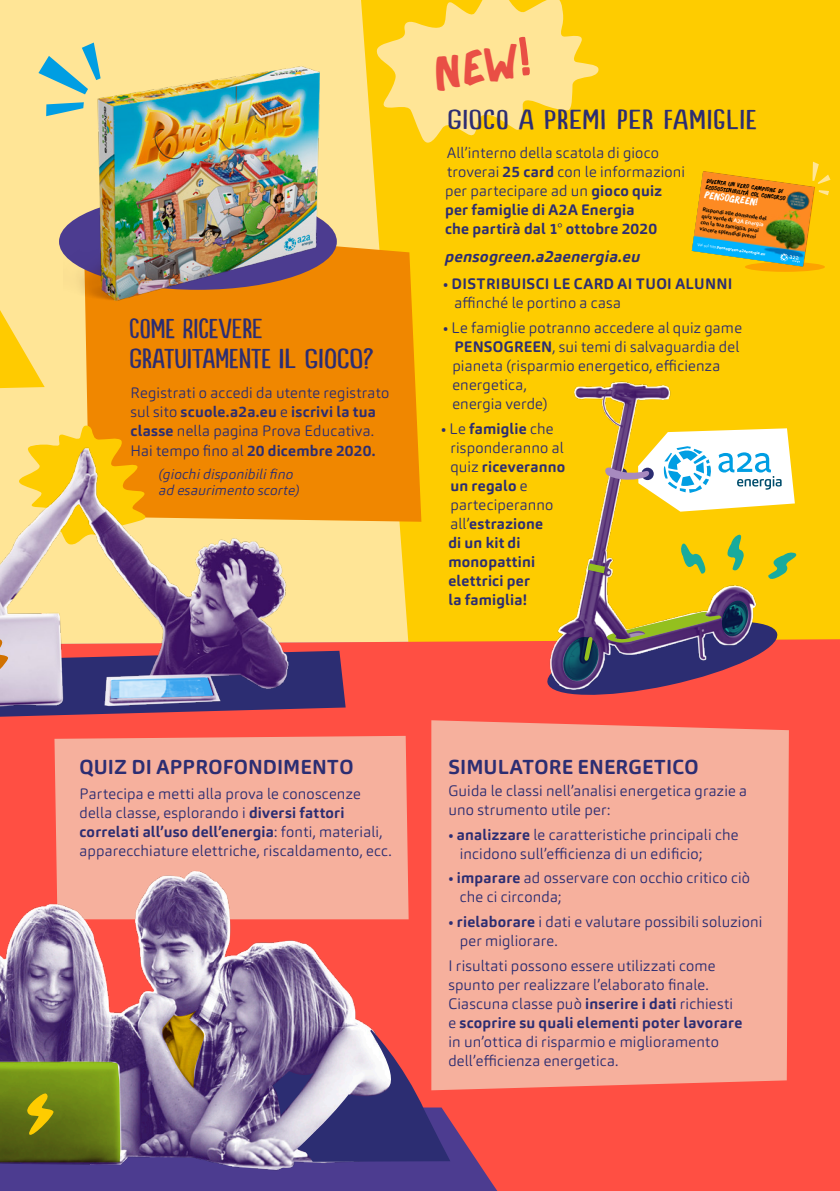
<style>
.page{position:relative;width:840px;height:1191px;background:#fff}
.page>*{position:absolute;margin:0;border:0;box-sizing:border-box;transform-origin:0 0}
.t1{font:42px "Bonoco";color:#e94f45}
.t2{font:26px/30px "Populaire";letter-spacing:-.01em;color:#2c2d72;scale:1.5 1}
.t3{font:26px "Populaire";letter-spacing:-.01em;color:#2c2d72;scale:1.7 1}
.t4{font:700 20px "Carnas";letter-spacing:.005em;color:#2c2d72}
.t5{font:italic 700 16px "Carnas";letter-spacing:.015em;color:#2c2d72}
.t6{font:300 15px/19px "Carnas";letter-spacing:.015em;color:#2c2d72}
.t7{font:700 15px/19px "Carnas";letter-spacing:.02em;color:#2c2d72}
.t8{font:italic 300 14px/16px "Carnas";letter-spacing:.01em;color:#2c2d72}
.t9{font:9px "Bonoco";color:#fff}
.t10{font:700 5.4px/6.4px "Carnas";color:#000}
.t11{font:5.4px/6.4px "Bonoco";color:#000}
.t12{font:700 4px "Carnas";color:#fff}
.s1{font-weight:700}
.s2{font-size:47.6px}
.s3{font-weight:300}
.s4{color:#fff}
</style>
<div class="page">
<div style="left:0;top:0;width:361px;height:639px;background:#ffe596"></div>
<div style="left:361px;top:0;width:478px;height:639px;background:#fecc00"></div>
<svg style="left:84px;top:225px;width:337px;height:297px;background:#f08c03"></svg>
<svg style="left:0;top:310px;width:45px;height:78px;background:#ffd84b"></svg>
<div style="left:0;top:639px;width:839px;height:552px;background:#ff4f43"></div>
<div style="left:54px;top:736px;width:354px;height:63px;background:#f6b09d"></div>
<div style="left:431px;top:720px;width:357px;height:370px;background:#f6b09d"></div>
<div style="left:744px;top:262px;width:80px;height:10px;background:#fda300;border-radius:50%"></div>
<svg style="left:376px;top:0;width:223px;height:151px;background:#feda58"></svg>
<svg style="left:17px;top:425px;width:135px;height:23px;background:#f9bc37"></svg>
<svg style="left:438px;top:1107px;width:75px;height:84px;background:#be485e"></svg>
<img style="left:63px;top:45px;width:269px;height:268px">
<svg style="left:46px;top:102px;width:38px;height:14px"></svg>
<svg style="left:38px;top:43px;width:62px;height:51px;background:#afcead"></svg>
<img style="left:546px;top:377px;width:210px;height:222px">
<svg style="left:767px;top:551px;width:29px;height:32px"></svg>
<svg style="left:680px;top:543px;width:28px;height:31px"></svg>
<svg style="left:726px;top:534px;width:17px;height:39px"></svg>
<svg style="left:603px;top:428px;width:191px;height:83px"></svg>
<svg style="left:587px;top:563px;width:17px;height:10px"></svg>
<svg style="left:543px;top:599px;width:237px;height:100px;background:#8d5f56"></svg>
<img style="left:0;top:448px;width:296px;height:299px">
<img style="left:0;top:799px;width:438px;height:392px">
<svg style="left:0;top:637px;width:345px;height:79px;background:#7b608a"></svg>
<svg style="left:161px;top:1010px;width:44px;height:78px;background:#a38553"></svg>
<svg style="left:272px;top:1029px;width:178px;height:132px;background:#8a6d92"></svg>
<svg style="left:0;top:1061px;width:120px;height:101px;background:#6f8216"></svg>
<svg style="left:691px;top:162px;width:139px;height:104px;background:#d0a330"></svg>
<h2 class="t2" style="left:129px;top:315px;width:164px">COME RICEVERE<br>GRATUITAMENTE IL GIOCO?</h2>
<p class="t6" style="left:130px;top:382px;width:260px">Registrati o accedi da utente registrato sul sito <span class="s1">scuole.a2a.eu</span> e <span class="s1">iscrivi la tua classe</span> nella pagina Prova Educativa.<br>Hai tempo fino al <span class="s1">20 dicembre 2020.</span></p>
<p class="t8" style="left:159px;top:465px;width:142px">(giochi disponibili fino ad esaurimento scorte)</p>
<h1 class="t1" style="left:429px;top:47px;width:111px;rotate:-11deg">NEW<span class="s2">!</span></h1>
<h2 class="t3" style="left:447px;top:106px;width:184px">GIOCO A PREMI PER FAMIGLIE</h2>
<p class="t6" style="left:445px;top:143px;width:241px">All’interno della scatola di gioco troverai <span class="s1">25 card</span> con le informazioni per partecipare ad un <span class="s1">gioco quiz per famiglie di A2A Energia<br>che partirà dal 1° ottobre 2020</span></p>
<p class="t5" style="left:445px;top:246px;width:197px">pensogreen.a2aenergia.eu</p>
<p class="t7" style="left:454px;top:274px;width:279px;text-indent:-11px"><span class="s3">•</span> DISTRIBUISCI LE CARD AI TUOI ALUNNI <span class="s3">affinché le portino a casa</span></p>
<p class="t6" style="left:452px;top:318px;width:291px;text-indent:-9px">• Le famiglie potranno accedere al quiz game<br><span class="s1">PENSOGREEN</span>, sui temi di salvaguardia del pianeta (risparmio energetico, efficienza energetica,<br>energia verde)</p>
<p class="t7" style="left:448px;top:419px;width:118px;text-indent:-7px"><span class="s3">• Le</span> famiglie <span class="s3">che risponderanno al quiz</span> riceveranno un regalo <span class="s3">e parteciperanno all’</span>estrazione<br>di un kit di monopattini elettrici per<br>la famiglia!</p>
<p class="t11" style="left:706px;top:177px;width:82px;rotate:8deg">Diventa un vero campione di ecosostenibilità col concorso</p>
<p class="t9" style="left:705px;top:189px;width:57px;rotate:8deg">PENSOGREEN!</p>
<p class="t10" style="left:702px;top:206px;width:66px;rotate:8deg">Rispondi alle domande del quiz verde di <span class="s4">A2A Energia </span>con la tua famiglia, puoi vincere splendidi premi</p>
<p class="t12" style="left:697px;top:242px;width:70px;rotate:8deg"><span class="s3">Vai sul sito</span> pensogreen.a2aenergia.eu</p>
<h3 class="t4" style="left:79px;top:754px;width:275px">QUIZ DI APPROFONDIMENTO</h3>
<p class="t6" style="left:79px;top:784px;width:314px">Partecipa e metti alla prova le conoscenze della classe, esplorando i <span class="s1">diversi fattori correlati all’uso dell’energia</span>: fonti, materiali, apparecchiature elettriche, riscaldamento, ecc.</p>
<h3 class="t4" style="left:448px;top:754px;width:251px">SIMULATORE ENERGETICO</h3>
<p class="t6" style="left:448px;top:781px;width:300px">Guida le classi nell’analisi energetica grazie a uno strumento utile per:</p>
<p class="t6" style="left:459px;top:824px;width:280px;text-indent:-11px">• <span class="s1">analizzare</span> le caratteristiche principali che incidono sull’efficienza di un edificio;</p>
<p class="t6" style="left:459px;top:868px;width:292px;text-indent:-11px">• <span class="s1">imparare</span> ad osservare con occhio critico ciò che ci circonda;</p>
<p class="t6" style="left:459px;top:912px;width:304px;text-indent:-11px">• <span class="s1">rielaborare</span> i dati e valutare possibili soluzioni per migliorare.</p>
<p class="t6" style="left:448px;top:955px;width:295px">I risultati possono essere utilizzati come spunto per realizzare l’elaborato finale.<br>Ciascuna classe può <span class="s1">inserire i dati</span> richiesti e <span class="s1">scoprire su quali elementi poter lavorare </span>in un’ottica di risparmio e miglioramento dell’efficienza energetica.</p>
</div>
